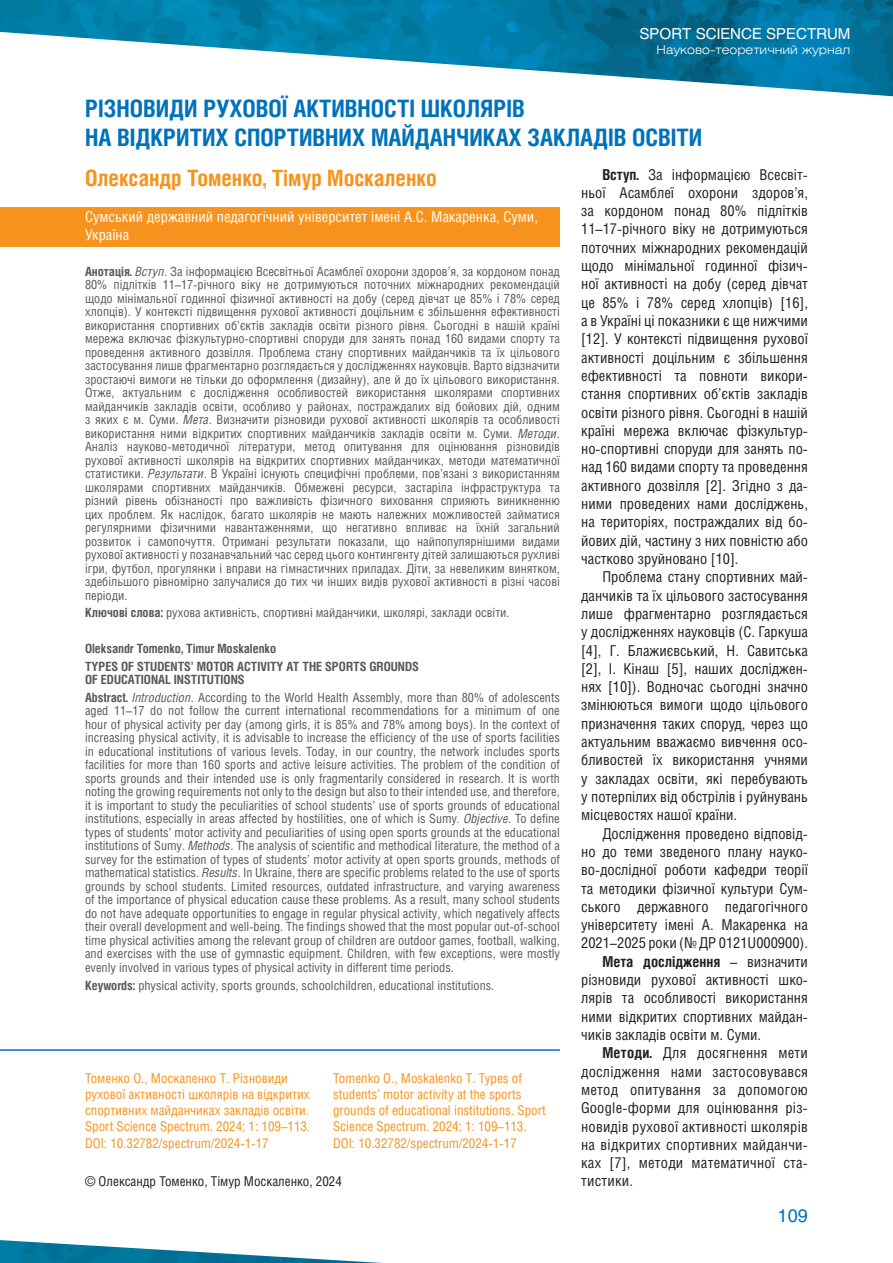
<style>
.page{position:relative;width:893px;height:1263px;background:#fff}
.page>*{position:absolute;margin:0;border:0;box-sizing:border-box;transform-origin:0 0}
.Заголовок{font:700 24px/28.8px "Helios Cond C";color:#0072bc}
.Фамилия{font:700 22.5px "Helios Cond C";color:#f7931d}
.t1{font:18px "Helios C";color:#0072bc}
.Текст_основной_G{font:15px/18.3px "Helios Cond C";color:#231f20;text-align:justify}
.Учреждение{font:15px/18px "Helios Cond C";color:#fff}
.t2{font:15px "Helios C";color:#fff}
.Бібл__опис{font:13.5px/16.2px "Helios Cond C";color:#f7931d}
.DOI{font:13.5px "Helios Cond C";color:#f7931d}
.Копирайт{font:13.5px "Helios Cond C";color:#231f20}
.Аннотация{font:12.75px/13.5px "Helios Cond C";color:#57585a;text-align:justify}
.Заголовок_ENG{font:700 12.75px/13.5px "Helios Cond C";color:#57585a}
.Фамилия_ENG{font:700 12.75px "Helios Cond C";color:#57585a}
.t3{font:12px "Helios Ext Light C";color:#fff}
.s1{font-weight:700}
.s2{font-style:italic}
</style>
<div class="page">
<img style="left:0;top:0;width:893px;height:97px">
<img style="left:0;top:1240px;width:382px;height:23px">
<div style="left:0;top:207px;width:560px;height:39px;background:#f7931d"></div>
<hr style="left:0;top:1049px;width:560px;height:2px;background:#0072bc">
<p class="t2" style="left:640px;top:25px;width:212px">SPORT SCIENCE SPECTRUM</p>
<p class="t3" style="left:656px;top:42px;width:196px">Науково-теоретичний журнал</p>
<p class="Заголовок" style="left:85px;top:94px;width:619px">РІЗНОВИДИ РУХОВОЇ АКТИВНОСТІ ШКОЛЯРІВ<br>НА ВІДКРИТИХ СПОРТИВНИХ МАЙДАНЧИКАХ ЗАКЛАДІВ ОСВІТИ</p>
<p class="Фамилия" style="left:85px;top:164px;width:353px">Олександр Томенко, Тімур Москаленко</p>
<p class="Учреждение" style="left:85px;top:207px;width:454px">Сумський державний педагогічний університет імені А.С. Макаренка, Суми,<br>Україна</p>
<p class="Аннотация" style="left:85px;top:264px;width:476px"><span class="s1">Анотація.</span> <span class="s2">Вступ.</span> За інформацією Всесвітньої Асамблеї охорони здоров’я, за кордоном понад 80% підлітків 11–17-річного віку не дотримуються поточних міжнародних рекомендацій щодо мінімальної годинної фізичної активності на добу (серед дівчат це 85% і 78% серед хлопців). У контексті підвищення рухової активності доцільним є збільшення ефективності використання спортивних об’єктів закладів освіти різного рівня. Сьогодні в нашій країні мережа включає фізкультурно-спортивні споруди для занять понад 160 видами спорту та проведення активного дозвілля. Проблема стану спортивних майданчиків та їх цільового застосування лише фрагментарно розглядається у дослідженнях науковців. Варто відзначити зростаючі вимоги не тільки до оформлення (дизайну), але й до їх цільового використання.<br>Отже, актуальним є дослідження особливостей використання школярами спортивних майданчиків закладів освіти, особливо у районах, постраждалих від бойових дій, одним з яких є м. Суми. <span class="s2">Мета.</span> Визначити різновиди рухової активності школярів та особливості використання ними відкритих спортивних майданчиків закладів освіти м. Суми. <span class="s2">Методи.<br></span>Аналіз науково-методичної літератури, метод опитування для оцінювання різновидів рухової активності школярів на відкритих спортивних майданчиках, методи математичної статистики. <span class="s2">Результати.</span> В Україні існують специфічні проблеми, пов’язані з використанням школярами спортивних майданчиків. Обмежені ресурси, застаріла інфраструктура та різний рівень обізнаності про важливість фізичного виховання сприяють виникненню цих проблем. Як наслідок, багато школярів не мають належних можливостей займатися регулярними фізичними навантаженнями, що негативно впливає на їхній загальний розвиток і самопочуття. Отримані результати показали, що найпопулярнішими видами рухової активності у позанавчальний час серед цього контингенту дітей залишаються рухливі ігри, футбол, прогулянки і вправи на гімнастичних приладах. Діти, за невеликим винятком, здебільшого рівномірно залучалися до тих чи інших видів рухової активності в різні часові періоди.</p>
<p class="Аннотация" style="left:85px;top:606px;width:426px"><span class="s1">Ключові слова:</span> рухова активність, спортивні майданчики, школярі, заклади освіти.</p>
<p class="Фамилия_ENG" style="left:85px;top:641px;width:193px">Oleksandr Tomenko, Timur Moskalenko</p>
<p class="Заголовок_ENG" style="left:85px;top:659px;width:335px">TYPES OF STUDENTS’ MOTOR ACTIVITY AT THE SPORTS GROUNDS<br>OF EDUCATIONAL INSTITUTIONS</p>
<p class="Аннотация" style="left:85px;top:690px;width:476px"><span class="s1">Abstract.</span> <span class="s2">Introduction</span>. According to the World Health Assembly, more than 80% of adolescents aged 11–17 do not follow the current international recommendations for a minimum of one hour of physical activity per day (among girls, it is 85% and 78% among boys). In the context of increasing physical activity, it is advisable to increase the efficiency of the use of sports facilities in educational institutions of various levels. Today, in our country, the network includes sports facilities for more than 160 sports and active leisure activities. The problem of the condition of sports grounds and their intended use is only fragmentarily considered in research. It is worth noting the growing requirements not only to the design but also to their intended use, and therefore, it is important to study the peculiarities of school students’ use of sports grounds of educational institutions, especially in areas affected by hostilities, one of which is Sumy. <span class="s2">Objective.</span> To define types of students’ motor activity and peculiarities of using open sports grounds at the educational institutions of Sumy. <span class="s2">Methods.</span> The analysis of scientific and methodical literature, the method of a survey for the estimation of types of students’ motor activity at open sports grounds, methods of mathematical statistics. <span class="s2">Results</span>. In Ukraine, there are specific problems related to the use of sports grounds by school students. Limited resources, outdated infrastructure, and varying awareness of the importance of physical education cause these problems. As a result, many school students do not have adequate opportunities to engage in regular physical activity, which negatively affects their overall development and well-being. The findings showed that the most popular out-of-school time physical activities among the relevant group of children are outdoor games, football, walking, and exercises with the use of gymnastic equipment. Children, with few exceptions, were mostly evenly involved in various types of physical activity in different time periods.</p>
<p class="Аннотация" style="left:85px;top:978px;width:411px"><span class="s1">Keywords:</span> physical activity, sports grounds, schoolchildren, educational institutions.</p>
<p class="Текст_основной_G" style="left:581px;top:165px;width:228px;text-indent:21px"><span class="s1">Вступ.</span> За інформацією Всесвіт&shy;ньої Асамблеї охорони здоров’я, за кордоном понад 80% підлітків 11–17-річного віку не дотримуються поточних міжнародних рекомендацій щодо мінімальної годинної фізич&shy;ної активності на добу (серед дівчат це 85% і 78% серед хлопців) [16], а в Україні ці показники є ще нижчими [12]. У контексті підвищення рухової активності доцільним є збільшення ефективності та повноти викори&shy;стання спортивних об’єктів закладів освіти різного рівня. Сьогодні в нашій країні мережа включає фізкультур&shy;но-спортивні споруди для занять по&shy;над 160 видами спорту та проведення активного дозвілля [2]. Згідно з да&shy;ними проведених нами досліджень, на територіях, постраждалих від бо&shy;йових дій, частину з них повністю або частково зруйновано [10].</p>
<p class="Текст_основной_G" style="left:581px;top:567px;width:228px;text-indent:21px">Проблема стану спортивних май&shy;данчиків та їх цільового застосування лише фрагментарно розглядається у дослідженнях науковців (С. Гаркуша [4], Г. Блажиєвський, Н. Савитська [2], І. Кінаш [5], наших досліджен&shy;нях [10]). Водночас сьогодні значно змінюються вимоги щодо цільового призначення таких споруд, через що актуальним вважаємо вивчення осо&shy;бливостей їх використання учнями у закладах освіти, які перебувають у потерпілих від обстрілів і руйнувань місцевостях нашої країни.</p>
<p class="Текст_основной_G" style="left:581px;top:824px;width:228px;text-indent:21px">Дослідження проведено відповід&shy;но до теми зведеного плану науко&shy;во-дослідної роботи кафедри теорії та методики фізичної культури Сум&shy;ського державного педагогічного університету імені А. Макаренка на 2021–2025 роки (№ ДР 0121U000900).</p>
<p class="Текст_основной_G" style="left:581px;top:952px;width:228px;text-indent:21px"><span class="s1">Мета дослідження</span> – визначити різновиди рухової активності шко&shy;лярів та особливості використання ними відкритих спортивних майдан&shy;чиків закладів освіти м. Суми.</p>
<p class="Текст_основной_G" style="left:581px;top:1043px;width:228px;text-indent:21px"><span class="s1">Методи.</span> Для досягнення мети дослідження нами застосовувався метод опитування за допомогою Google-форми для оцінювання різ&shy;новидів рухової активності школярів на відкритих спортивних майданчи&shy;ках [7], методи математичної ста&shy;тистики.</p>
<p class="Бібл__опис" style="left:333px;top:1069px;width:214px">Tomenko O., Moskalenko T. Types of students’ motor activity at the sports grounds of educational institutions. Sport Science Spectrum. 2024; 1: 109–113.</p>
<p class="DOI" style="left:333px;top:1135px;width:185px">DOI: 10.32782/spectrum/2024-1-17</p>
<p class="Копирайт" style="left:85px;top:1173px;width:258px">© Олександр Томенко, Тімур Москаленко, 2024</p>
<p class="Бібл__опис" style="left:85px;top:1069px;width:227px">Томенко О., Москаленко Т. Різновиди рухової активності школярів на відкритих спортивних майданчиках закладів освіти.<br>Sport Science Spectrum. 2024; 1: 109–113.</p>
<p class="DOI" style="left:85px;top:1135px;width:185px">DOI: 10.32782/spectrum/2024-1-17</p>
<h3 class="t1" style="left:778px;top:1204px;width:32px">109</h3>
</div>
